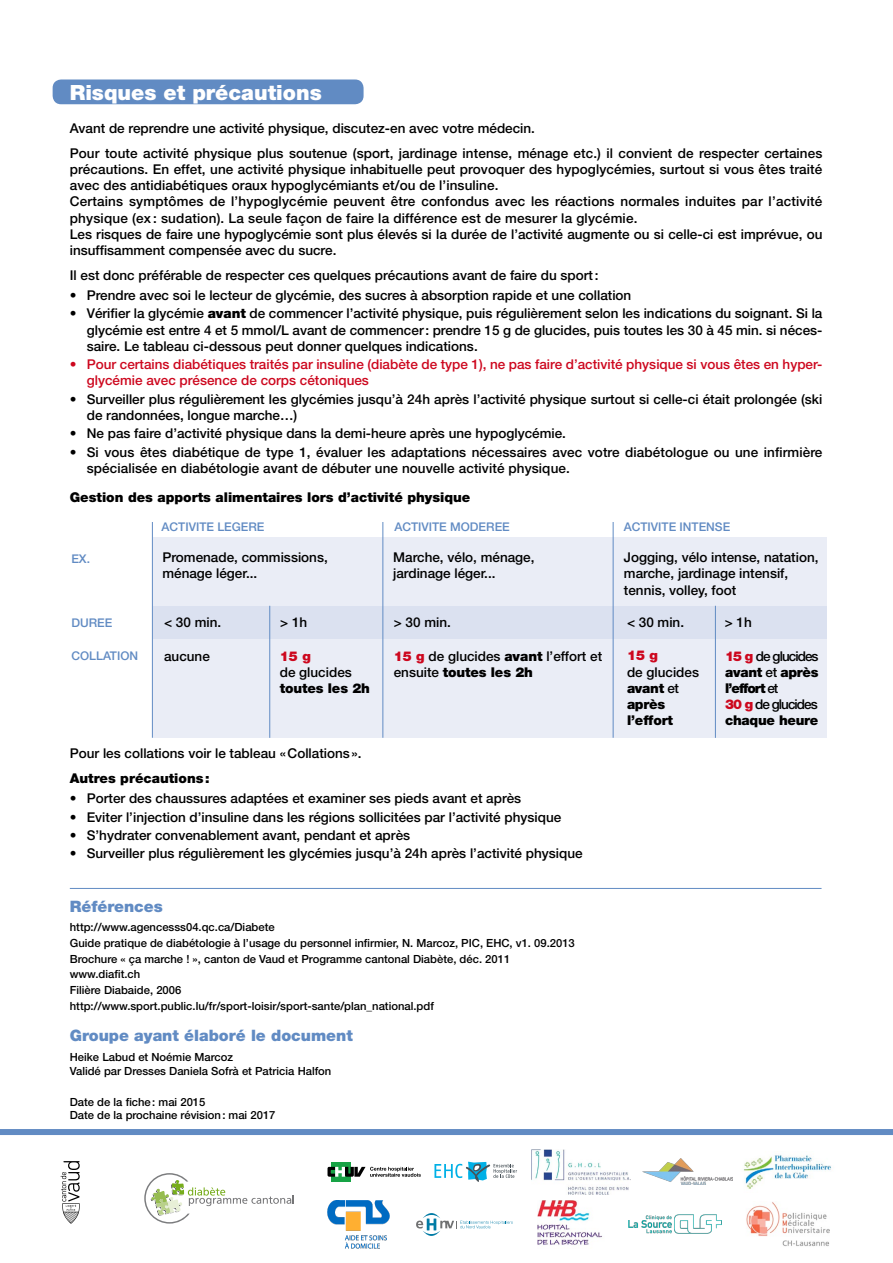
<style>
.page{position:relative;width:893px;height:1263px;background:#fff}
.page>*{position:absolute;margin:0;border:0;box-sizing:border-box;transform-origin:0 0}
.t1{font:900 21px "Helvetica Neue";color:#fff}
.t2{font:900 15.75px "Helvetica Neue";color:#618bc3}
.t3{font:500 13.5px/16.2px "Helvetica Neue";color:#000}
.t4{font:500 13.5px/16.2px "Helvetica Neue";color:#cd071e}
.t5{font:900 13.5px/16.2px "Helvetica Neue";letter-spacing:-.02em;color:#000}
.t6{font:900 13.5px "Helvetica Neue";color:#000}
.t7{font:900 13.5px "Helvetica Neue";color:#cd071e}
.t8{font:500 12px "Helvetica Neue";color:#618bc3}
.t9{font:500 11.25px/15.6px "Helvetica Neue";color:#000}
.s1{font-weight:900}
.s2{font-weight:900;color:#cd071e}
.s3{font-weight:500}
.s4{color:#cd071e}
</style>
<div class="page">
<div style="left:0;top:1129px;width:893px;height:6px;background:#618bc3"></div>
<svg style="left:144px;top:1173px;width:150px;height:50px"></svg>
<svg style="left:61px;top:1161px;width:19px;height:62px"></svg>
<svg style="left:416px;top:1213px;width:97px;height:23px"></svg>
<img style="left:629px;top:1214px;width:92px;height:20px">
<img style="left:538px;top:1200px;width:64px;height:45px">
<img style="left:531px;top:1149px;width:99px;height:45px">
<img style="left:327px;top:1200px;width:63px;height:48px">
<img style="left:642px;top:1159px;width:90px;height:25px">
<img style="left:746px;top:1202px;width:84px;height:45px">
<svg style="left:434px;top:1162px;width:83px;height:20px"></svg>
<img style="left:743px;top:1151px;width:89px;height:38px">
<div style="left:331px;top:1162px;width:19px;height:19px;background:#17a345"></div>
<svg style="left:327px;top:1167px;width:94px;height:10px"></svg>
<hr style="left:70px;top:888px;width:751px;height:1px;background:#618bc3">
<div style="left:53px;top:79px;width:311px;height:25px;background:#618bc3;border-radius:9px"></div>
<div style="left:153px;top:537px;width:673px;height:201px;background:#eaedf6"></div>
<div style="left:153px;top:606px;width:673px;height:33px;background:#dbe1f0"></div>
<hr style="left:382px;top:522px;width:1px;height:216px;background:#618bc3">
<hr style="left:269px;top:606px;width:1px;height:132px;background:#618bc3">
<hr style="left:715px;top:606px;width:1px;height:132px;background:#618bc3">
<hr style="left:152px;top:522px;width:1px;height:216px;background:#618bc3">
<hr style="left:613px;top:522px;width:1px;height:216px;background:#618bc3">
<h1 class="t1" style="left:70px;top:80px;width:254px">Risques et précautions</h1>
<p class="t3" style="left:70px;top:116px;width:754px;line-height:24.8px">Avant de reprendre une activité physique, discutez-en avec votre médecin.<br>Pour toute activité physique plus soutenue (sport, jardinage intense, ménage etc.) il convient de respecter certaines</p>
<p class="t3" style="left:70px;top:161px;width:754px">précautions. En effet, une activité physique inhabituelle peut provoquer des hypoglycémies, surtout si vous êtes traité avec des antidiabétiques oraux hypoglycémiants et/ou de l’insuline.<br>Certains symptômes de l’hypoglycémie peuvent être confondus avec les réactions normales induites par l’activité physique (ex : sudation). La seule façon de faire la différence est de mesurer la glycémie.<br>Les risques de faire une hypoglycémie sont plus élevés si la durée de l’activité augmente ou si celle-ci est imprévue, ou insuffisamment compensée avec du sucre.</p>
<p class="t3" style="left:70px;top:267px;width:530px">Il est donc préférable de respecter ces quelques précautions avant de faire du sport:</p>
<p class="t3" style="left:70px;top:287px;width:563px">• Prendre avec soi le lecteur de glycémie, des sucres à absorption rapide et une collation</p>
<p class="t3" style="left:87px;top:305px;width:737px;text-align:justify;text-indent:-17px">• Vérifier la glycémie <span class="s1">avant</span> de commencer l’activité physique, puis régulièrement selon les indications du soignant. Si la glycémie est entre 4 et 5 mmol/L avant de commencer: prendre 15 g de glucides, puis toutes les 30 à 45 min. si néces&shy;saire. Le tableau ci-dessous peut donner quelques indications.</p>
<p class="t4" style="left:87px;top:356px;width:737px;text-indent:-17px">• Pour certains diabétiques traités par insuline (diabète de type 1), ne pas faire d’activité physique si vous êtes en hyper&shy;glycémie avec présence de corps cétoniques</p>
<p class="t3" style="left:87px;top:391px;width:737px;text-indent:-17px">• Surveiller plus régulièrement les glycémies jusqu’à 24h après l’activité physique surtout si celle-ci était prolongée (ski de randonnées, longue marche…)</p>
<p class="t3" style="left:70px;top:425px;width:498px">• Ne pas faire d’activité physique dans la demi-heure après une hypoglycémie.</p>
<p class="t3" style="left:87px;top:443px;width:737px;text-indent:-17px">• Si vous êtes diabétique de type 1, évaluer les adaptations nécessaires avec votre diabétologue ou une infirmière spécialisée en diabétologie avant de débuter une nouvelle activité physique.</p>
<p class="t6" style="left:70px;top:489px;width:402px">Gestion des apports alimentaires lors d’activité physique</p>
<p class="t8" style="left:71px;top:551px;width:20px">EX.</p>
<p class="t8" style="left:71px;top:616px;width:26px">duree</p>
<p class="t8" style="left:71px;top:648px;width:9px">coll</p>
<p class="t8" style="left:103px;top:648px;width:37px">ation</p>
<p class="t8" style="left:162px;top:520px;width:88px">Activite legere</p>
<p class="t8" style="left:394px;top:520px;width:66px">Activite moderee</p>
<p class="t8" style="left:624px;top:520px;width:107px">Activite intense</p>
<p class="t3" style="left:162px;top:549px;width:167px">Promenade, commissions, ménage léger...</p>
<p class="t3" style="left:393px;top:549px;width:143px">Marche, vélo, ménage, jardinage léger...</p>
<p class="t3" style="left:624px;top:549px;width:196px">Jogging, vélo intense, natation, marche, jardinage intensif, tennis, volley, foot</p>
<p class="t3" style="left:394px;top:614px;width:59px">&gt; 30 min.</p>
<p class="t3" style="left:394px;top:647px;width:210px"><span class="s2">15 g</span> de glucides <span class="s1">avant</span> l’effort et ensuite <span class="s1">toutes les 2h</span></p>
<p class="t3" style="left:164px;top:614px;width:59px">&lt; 30 min.</p>
<p class="t3" style="left:280px;top:614px;width:29px">&gt; 1h</p>
<p class="t3" style="left:164px;top:647px;width:47px">aucune</p>
<p class="t7" style="left:280px;top:648px;width:33px">15 g</p>
<p class="t3" style="left:280px;top:664px;width:74px">de glucides</p>
<p class="t6" style="left:280px;top:680px;width:92px">toutes les 2h</p>
<p class="t3" style="left:627px;top:614px;width:59px">&lt; 30 min.</p>
<p class="t3" style="left:725px;top:614px;width:29px">&gt; 1h</p>
<p class="t7" style="left:627px;top:647px;width:33px">15 g</p>
<p class="t5" style="left:627px;top:664px;width:74px"><span class="s3">de glucides </span>avant <span class="s3">et </span>après l’effort</p>
<p class="t5" style="left:725px;top:647px;width:95px"><span class="s4">15 g</span> <span class="s3">de glucides </span>avant <span class="s3">et</span> après l’effort <span class="s3">et<br></span><span class="s4">30 g</span> <span class="s3">de glucides </span>chaque heure</p>
<p class="t3" style="left:70px;top:745px;width:293px">Pour les collations voir le tableau «Collations».</p>
<p class="t6" style="left:70px;top:770px;width:141px">Autres précautions:</p>
<p class="t3" style="left:70px;top:790px;width:453px">• Porter des chaussures adaptées et examiner ses pieds avant et après</p>
<p class="t3" style="left:70px;top:808px;width:493px">• Eviter l’injection d’insuline dans les régions sollicitées par l’activité physique</p>
<p class="t3" style="left:70px;top:827px;width:342px">• S’hydrater convenablement avant, pendant et après</p>
<p class="t3" style="left:70px;top:845px;width:514px">• Surveiller plus régulièrement les glycémies jusqu’à 24h après l’activité physique</p>
<p class="t2" style="left:70px;top:896px;width:95px">Références</p>
<p class="t9" style="left:70px;top:919px;width:507px">http://www.agencesss04.qc.ca/Diabete<br>Guide pratique de diabétologie à l’usage du personnel infirmier, N. Marcoz, PIC, EHC, v1. 09.2013<br>Brochure « ça marche ! », canton de Vaud et Programme cantonal Diabète, déc. 2011 www.diafit.ch<br>Filière Diabaide, 2006<br>http://www.sport.public.lu/fr/sport-loisir/sport-sante/plan_national.pdf</p>
<p class="t2" style="left:70px;top:1026px;width:284px">Groupe ayant élaboré le document</p>
<p class="t9" style="left:70px;top:1050px;width:263px;line-height:13.5px">Heike Labud et Noémie Marcoz<br>Validé par Dresses Daniela Sofrà et Patricia Halfon</p>
<p class="t9" style="left:70px;top:1095px;width:207px;line-height:13.5px">Date de la fiche: mai 2015<br>Date de la prochaine révision: mai 2017</p>
</div>
